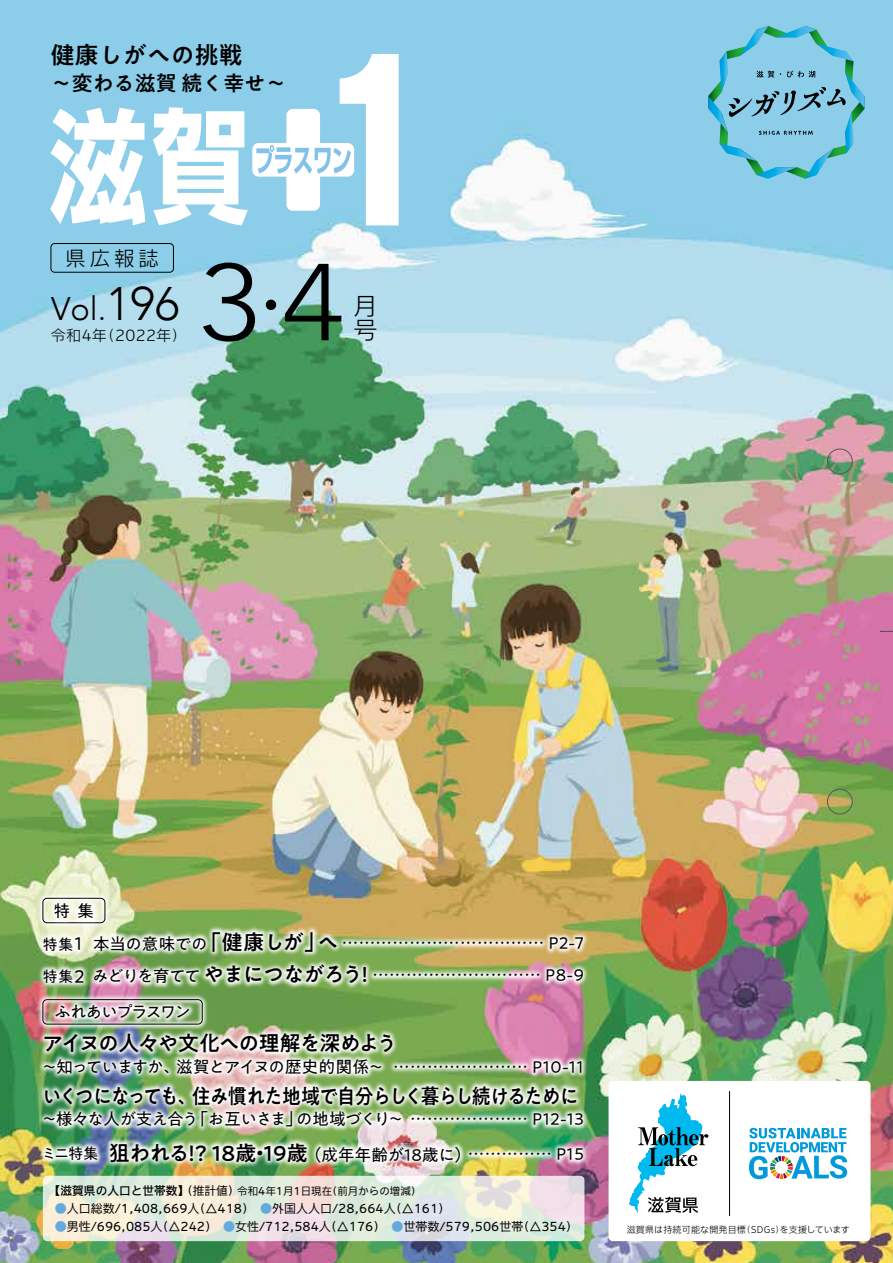
<style>
.page{position:relative;width:893px;height:1263px;background:#fff}
.page>*{position:absolute;margin:0;border:0;box-sizing:border-box;transform-origin:0 0}
.t1{font:300 108px "Avenir";color:#000;scale:1.1 1}
.t2{font:300 46.95px "Avenir";color:#000}
.t3{font:300 32.7px "Avenir";color:#000}
.t4{font:500 24px "PA1 Gothic Std";color:#000}
.t5{font:300 24px/24px "Iwa UCDA Goth Std";color:#000}
.t6{font:500 21px "PA1 Gothic Std";letter-spacing:-.055em;color:#000}
.t7{font:500 21px "PA1 Gothic Std";letter-spacing:-.055em;color:#000;scale:.9 1}
.t8{font:500 21px "PA1 Gothic Std";color:#000}
.t9{font:500 21px "PA1 Gothic Std";letter-spacing:-.125em;color:#000;scale:.9 1}
.t10{font:300 20.25px "Iwa UCDA Goth Std";color:#000}
.t11{font:18px "PA1 Gothic Std";color:#000}
.t12{font:16.5px "PA1 Gothic Std";letter-spacing:-.015em;color:#000}
.t13{font:16.5px "PA1 Gothic Std";letter-spacing:.01em;color:#000}
.t14{font:16.5px "PA1 Gothic Std";letter-spacing:-.045em;color:#000}
.t15{font:16.5px "PA1 Gothic Std";letter-spacing:-.085em;color:#000}
.t16{font:16.5px "PA1 Gothic Std";letter-spacing:-.08em;color:#000}
.t17{font:300 15px "Iwa UCDA Goth Std";letter-spacing:.025em;color:#000}
.t18{font:15px "PA1 Gothic Std";color:#000}
.t19{font:100 12px "Iwa UCDA Goth Std";color:#000}
.t20{font:500 11.7px "Iwa UCDA Goth Std";color:#000}
.t21{font:100 10.5px "Iwa UCDA Goth Std";color:#000}
.t22{font:300 9px "Iwa UCDA Goth Std";letter-spacing:.015em;color:#000}
.t23{font:300 9px "Iwa UCDA Goth Std";letter-spacing:-.035em;color:#000}
.s1{font-size:32.7px}
.s2{font-weight:400;font-size:16.5px}
.s3{font-weight:100}
.s4{color:#65aadd}
</style>
<div class="page">
<img style="left:0;top:0;width:893px;height:1263px">
<div style="left:609px;top:1081px;width:261px;height:160px;background:#fff;border-radius:4px"></div>
<svg style="left:43px;top:1176px;width:541px;height:65px;background:#e4e7e0"></svg>
<svg style="left:50px;top:108px;width:95px;height:117px"></svg>
<hr style="left:729px;top:1091px;width:1px;height:125px;background:#000">
<svg style="left:749px;top:1128px;width:98px;height:51px"></svg>
<svg style="left:641px;top:1094px;width:67px;height:119px"></svg>
<img style="left:394px;top:878px;width:247px;height:32px">
<img style="left:520px;top:1187px;width:121px;height:36px">
<img style="left:425px;top:910px;width:216px;height:92px">
<img style="left:452px;top:1002px;width:189px;height:52px">
<img style="left:635px;top:1054px;width:6px;height:133px">
<img style="left:161px;top:875px;width:233px;height:32px">
<img style="left:53px;top:1187px;width:467px;height:39px">
<img style="left:161px;top:907px;width:264px;height:69px">
<img style="left:0;top:842px;width:161px;height:101px">
<img style="left:0;top:846px;width:149px;height:97px">
<img style="left:0;top:1187px;width:154px;height:29px">
<img style="left:0;top:943px;width:259px;height:33px">
<img style="left:0;top:948px;width:246px;height:28px">
<img style="left:0;top:976px;width:452px;height:53px">
<img style="left:0;top:1029px;width:635px;height:158px">
<div style="left:51px;top:243px;width:123px;height:30px;border:1px solid #000;border-radius:4px"></div>
<svg style="left:153px;top:54px;width:246px;height:171px"></svg>
<svg style="left:708px;top:26px;width:157px;height:153px;background:#77c0d6"></svg>
<svg style="left:880px;top:631px;width:13px;height:1px"></svg>
<div style="left:827px;top:449px;width:26px;height:25px;border:1px solid #595757;border-radius:50%"></div>
<div style="left:827px;top:789px;width:26px;height:25px;border:1px solid #595757;border-radius:50%"></div>
<h3 class="t4" style="left:51px;top:41px;width:193px">健康しがへの挑戦</h3>
<h3 class="t8" style="left:51px;top:71px;width:237px">～変わる滋賀続く幸せ~</h3>
<h3 class="t10" style="left:65px;top:244px;width:95px">県広報誌</h3>
<h2 class="t2" style="left:98px;top:276px;width:83px"><span class="s1">.</span>196</h2>
<h3 class="t3" style="left:51px;top:289px;width:48px">Vol</h3>
<p class="t17" style="left:51px;top:325px;width:137px">令和4 （年 2022年(</p>
<h1 class="t1" style="left:198px;top:224px;width:80px">3.</h1>
<h1 class="t1" style="left:282px;top:239px;width:58px">4</h1>
<h3 class="t5" style="left:353px;top:293px;width:24px">月号</h3>
<h3 class="t12" style="left:54px;top:901px;width:42px">特集</h3>
<p class="t18" style="left:43px;top:935px;width:32px">特集</p>
<h3 class="t11" style="left:74px;top:933px;width:10px">1</h3>
<h3 class="t6" style="left:200px;top:929px;width:126px">「健康しが」</h3>
<h3 class="t12" style="left:93px;top:934px;width:116px">本当の意味での</h3>
<h3 class="t6" style="left:317px;top:929px;width:22px">へ</h3>
<h3 class="t12" style="left:342px;top:934px;width:244px">……………………………… P2-7</h3>
<p class="t18" style="left:43px;top:967px;width:32px">特集</p>
<h3 class="t11" style="left:74px;top:965px;width:12px">2</h3>
<h3 class="t6" style="left:92px;top:962px;width:277px"><span class="s2">みどりを育てて</span>やまにつながろう!</h3>
<h3 class="t12" style="left:372px;top:965px;width:213px">………………………… P8-9</h3>
<h3 class="t15" style="left:55px;top:1002px;width:138px">ふれあいプラスワン</h3>
<h3 class="t6" style="left:43px;top:1031px;width:356px">アイヌの人々や文化への理解を深めよう</h3>
<h3 class="t12" style="left:176px;top:1057px;width:210px">滋賀とアイヌの歴史的関係~</h3>
<h3 class="t16" style="left:41px;top:1057px;width:140px">～知っていますか、</h3>
<h3 class="t12" style="left:393px;top:1057px;width:192px">…………………… P10-11</h3>
<h3 class="t9" style="left:42px;top:1083px;width:172px">いくつになっても、</h3>
<h3 class="t7" style="left:192px;top:1083px;width:432px">住み慣れた地域で自分らしく暮らし続けるために</h3>
<h3 class="t12" style="left:192px;top:1109px;width:112px">「お互いさま」</h3>
<h3 class="t14" style="left:41px;top:1109px;width:159px">～様々な人が支え合う</h3>
<h3 class="t12" style="left:296px;top:1109px;width:95px">の地域づくり</h3>
<h3 class="t12" style="left:387px;top:1109px;width:198px">~ ………………… P12-13</h3>
<p class="t18" style="left:41px;top:1145px;width:58px">ミニ特集</p>
<h3 class="t6" style="left:181px;top:1140px;width:128px">！？18歳 19歳</h3>
<h3 class="t6" style="left:109px;top:1140px;width:82px">狙われる</h3>
<h3 class="t6" style="left:249px;top:1140px;width:22px">・</h3>
<h3 class="t13" style="left:305px;top:1145px;width:168px">（成年年齢が18歳に(</h3>
<p class="t20" style="left:49px;top:1182px;width:192px">【滋賀県の人口と世帯数】<span class="s3">（推計値）</span></p>
<p class="t19" style="left:194px;top:1200px;width:258px">（△418）　<span class="s4">●</span>外国人人口/28,664 )人 △161(</p>
<p class="t21" style="left:327px;top:1183px;width:96px">（前月からの増減(</p>
<p class="t21" style="left:237px;top:1183px;width:96px">令和4年1月1日現在</p>
<p class="t19" style="left:55px;top:1200px;width:146px"><span class="s4">●</span>人口総数/1,408,669人</p>
<h3 class="t12" style="left:468px;top:1145px;width:118px">…………… P15</h3>
<p class="t19" style="left:157px;top:1218px;width:176px">（△242）　<span class="s4">●</span>女性/712,584人</p>
<p class="t19" style="left:55px;top:1218px;width:109px"><span class="s4">●</span>男性/696,085人</p>
<p class="t19" style="left:325px;top:1218px;width:200px">（△176）　<span class="s4">●</span>世帯数/579,506世帯</p>
<p class="t19" style="left:517px;top:1218px;width:62px">（△354）</p>
<p class="t22" style="left:627px;top:1223px;width:121px">滋賀県は持続可能な開発目標</p>
<p class="t23" style="left:780px;top:1223px;width:72px">を支援しています</p>
<p class="t22" style="left:742px;top:1223px;width:44px">（SDGs）</p>
</div>
